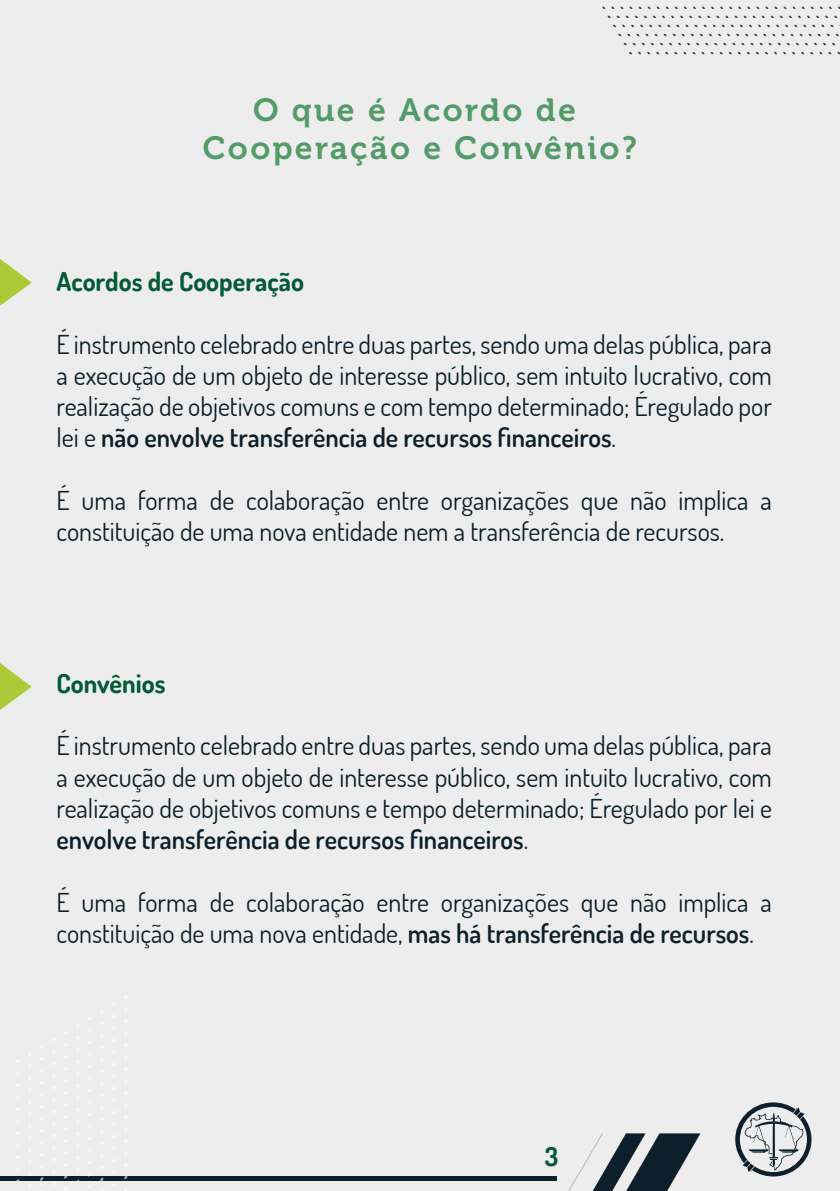
<style>
.page{position:relative;width:840px;height:1191px;background:#fff}
.page>*{position:absolute;margin:0;border:0;box-sizing:border-box;transform-origin:0 0}
.t1{font:32px/38.4px "Museo 700";letter-spacing:.075em;color:#539b68;text-align:center}
.t2{font:26px/31.2px "Dosis";color:#0c1f2a;text-align:justify}
.t3{font:700 26px "Dosis";color:#035a38}
.s1{font-weight:600}
</style>
<div class="page">
<div style="left:0;top:0;width:839px;height:1191px;background:#ededed"></div>
<svg style="left:602px;top:7px;width:21px;height:2px"></svg>
<svg style="left:720px;top:7px;width:84px;height:2px"></svg>
<svg style="left:662px;top:16px;width:84px;height:2px"></svg>
<svg style="left:613px;top:25px;width:75px;height:2px"></svg>
<svg style="left:785px;top:25px;width:49px;height:2px"></svg>
<svg style="left:618px;top:34px;width:21px;height:2px"></svg>
<svg style="left:727px;top:34px;width:84px;height:2px"></svg>
<svg style="left:669px;top:43px;width:84px;height:2px"></svg>
<svg style="left:629px;top:52px;width:66px;height:2px"></svg>
<svg style="left:792px;top:52px;width:47px;height:2px"></svg>
<svg style="left:568px;top:1133px;width:132px;height:58px"></svg>
<hr style="left:0;top:1176px;width:556px;height:4px;background:#0c1f2a">
<svg style="left:735px;top:1102px;width:77px;height:74px"></svg>
<svg style="left:0;top:259px;width:32px;height:47px"></svg>
<svg style="left:0;top:663px;width:32px;height:47px"></svg>
<p class="t1" style="left:203px;top:91px;width:435px">O que é Acordo de<br>Cooperação e Convênio?</p>
<p class="t3" style="left:56px;top:265px;width:249px">Acordos de Cooperação</p>
<p class="t2" style="left:56px;top:328px;width:716px">É instrumento celebrado entre duas partes, sendo uma delas pública, para a execução de um objeto de interesse público, sem intuito lucrativo, com realização de objetivos comuns e com tempo determinado; Éregulado por lei e <span class="s1">não envolve transferência de recursos financeiros</span>.</p>
<p class="t2" style="left:56px;top:484px;width:716px">É uma forma de colaboração entre organizações que não implica a constituição de uma nova entidade nem a transferência de recursos.</p>
<p class="t3" style="left:56px;top:666px;width:110px">Convênios</p>
<p class="t2" style="left:56px;top:729px;width:716px">É instrumento celebrado entre duas partes, sendo uma delas pública, para a execução de um objeto de interesse público, sem intuito lucrativo, com realização de objetivos comuns e tempo determinado; Éregulado por lei e <span class="s1">envolve transferência de recursos financeiros</span>.</p>
<p class="t2" style="left:56px;top:885px;width:716px">É uma forma de colaboração entre organizações que não implica a constituição de uma nova entidade, <span class="s1">mas há transferência de recursos</span>.</p>
<p class="t3" style="left:544px;top:1140px;width:15px">3</p>
</div>
